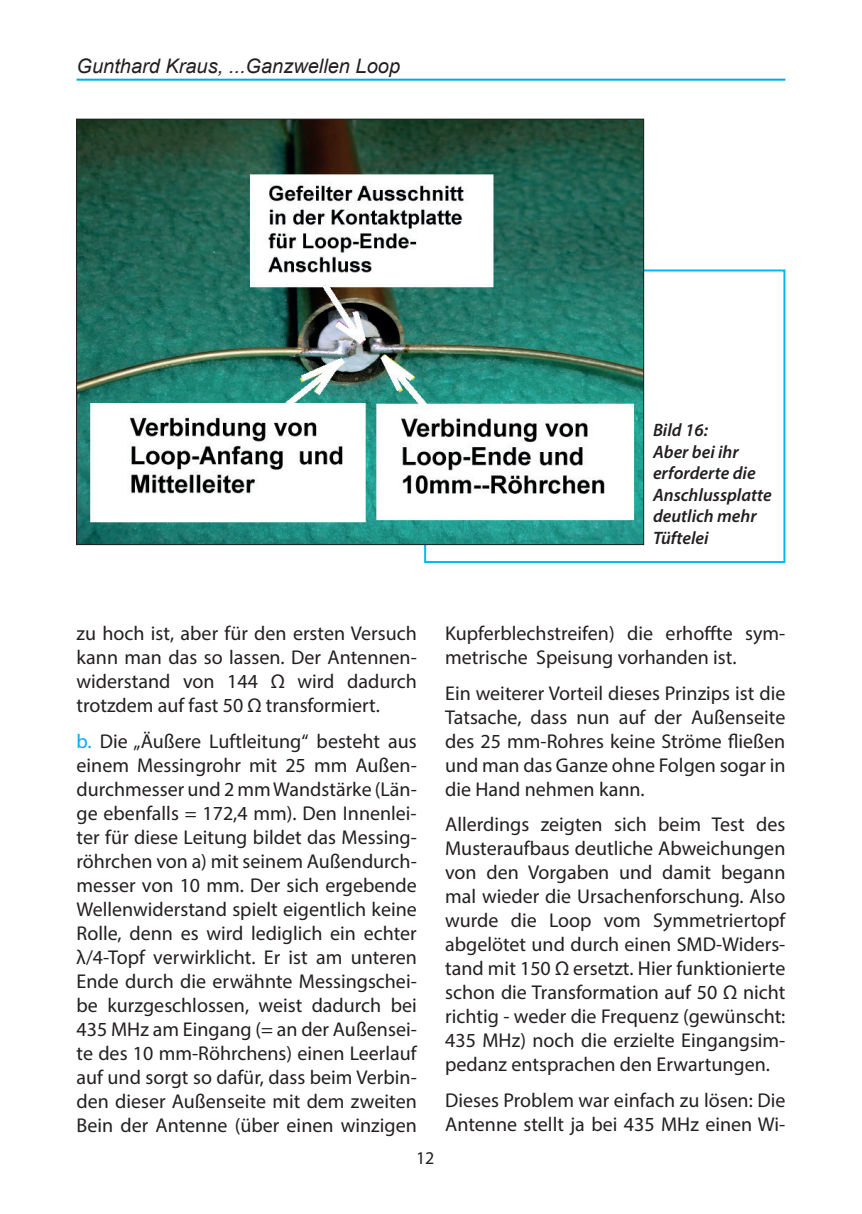
<style>
.page{position:relative;width:862px;height:1214px;background:#fff}
.page>*{position:absolute;margin:0;border:0;box-sizing:border-box;transform-origin:0 0}
.t1{font:20px/24px "Myriad Pro";color:#231f20;text-align:justify}
.t2{font:italic 20px "Arial";color:#231f20}
.t3{font:italic 600 18px/21.6px "Myriad Pro";color:#231f20}
.t4{font:18px "Myriad Pro";color:#231f20}
.s1{color:#00aeef}
</style>
<div class="page">
<hr style="left:77px;top:79px;width:708px;height:2px;background:#00abe5">
<div style="left:424px;top:269px;width:361px;height:294px;border:2px solid #00baf1"></div>
<img style="left:78px;top:121px;width:564px;height:422px">
<p class="t2" style="left:77px;top:53px;width:325px">Gunthard Kraus, ...Ganzwellen Loop</p>
<p class="t3" style="left:653px;top:418px;width:120px">Bild 16:<br>Aber bei ihr erforderte die<br>Anschlussplatte deutlich mehr<br>Tüftelei</p>
<p class="t1" style="left:77px;top:621px;width:342px">zu hoch ist, aber für den ersten Versuch kann man das so lassen. Der Antennen&shy;widerstand von 144 Ω wird dadurch trotzdem auf fast 50 Ω transformiert.</p>
<p class="t1" style="left:77px;top:728px;width:342px"><span class="s1">b.</span> Die „Äußere Luftleitung“ besteht aus einem Messingrohr mit 25 mm Außen&shy;durchmesser und 2 mm Wandstärke (Län&shy;ge ebenfalls = 172,4 mm). Den Innenlei&shy;ter für diese Leitung bildet das Messing&shy;röhrchen von a) mit seinem Außendurch&shy;messer von 10 mm. Der sich ergebende Wellenwiderstand spielt eigentlich keine Rolle, denn es wird lediglich ein echter λ/4-Topf verwirklicht. Er ist am unteren Ende durch die erwähnte Messingschei&shy;be kurzgeschlossen, weist dadurch bei 435 MHz am Eingang (= an der Außensei&shy;te des 10 mm-Röhrchens) einen Leerlauf auf und sorgt so dafür, dass beim Verbin&shy;den dieser Außenseite mit dem zweiten Bein der Antenne (über einen winzigen</p>
<p class="t4" style="left:416px;top:1147px;width:20px">12</p>
<p class="t1" style="left:445px;top:621px;width:342px">Kupferblechstreifen) die erhoffte sym&shy;metrische Speisung vorhanden ist.</p>
<p class="t1" style="left:445px;top:680px;width:342px">Ein weiterer Vorteil dieses Prinzips ist die Tatsache, dass nun auf der Außenseite des 25 mm-Rohres keine Ströme fließen und man das Ganze ohne Folgen sogar in die Hand nehmen kann.</p>
<p class="t1" style="left:445px;top:812px;width:342px">Allerdings zeigten sich beim Test des Musteraufbaus deutliche Abweichungen von den Vorgaben und damit begann mal wieder die Ursachenforschung. Also wurde die Loop vom Symmetriertopf abgelötet und durch einen SMD-Widers&shy;tand mit 150 Ω ersetzt. Hier funktionierte schon die Transformation auf 50 Ω nicht richtig - weder die Frequenz (gewünscht:<br>435 MHz) noch die erzielte Eingangsim&shy;pedanz entsprachen den Erwartungen.</p>
<p class="t1" style="left:445px;top:1087px;width:342px">Dieses Problem war einfach zu lösen: Die<br>Antenne stellt ja bei 435 MHz einen Wi-</p>
</div>
